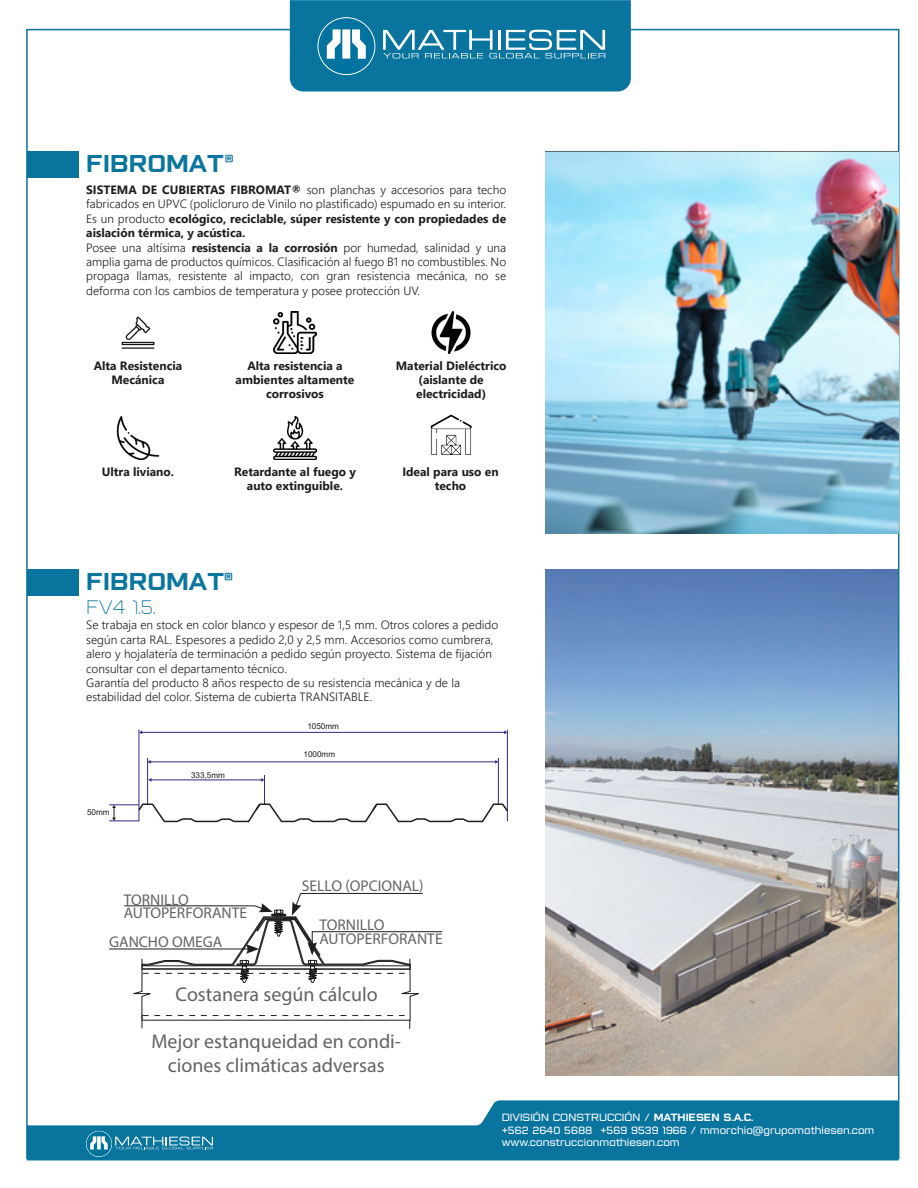
<style>
.page{position:relative;width:918px;height:1188px;background:#fff}
.page>*{position:absolute;margin:0;border:0;box-sizing:border-box;transform-origin:0 0}
.t1{font:500 24.3px "Lustra Text";color:#0a769e}
.t2{font:19.95px/24px "Myriad Pro";color:#646363;text-align:center}
.t3{font:100 19.5px "Lustra Text";color:#0a769e}
.t4{font:15.6px/13.4px "Myriad Pro";color:#646363}
.t5{font:300 12px/14.4px "Segoe UI";color:#1d1d1b}
.t6{font:700 12px/14.4px "Segoe UI";color:#1d1d1b;text-align:center}
.t7{font:10.5px/12.6px "Lustra Text";color:#fff}
.t8{font:8.1px "Arial";color:#1d1d1b}
.s1{font-weight:400}
.s2{font-weight:700}
.s3{font-weight:500}
</style>
<div class="page">
<img style="left:546px;top:569px;width:350px;height:507px">
<svg style="left:27px;top:1100px;width:872px;height:60px;fill:#09749d"></svg>
<svg style="left:86px;top:1131px;width:127px;height:25px;background:#308aac"></svg>
<div style="left:27px;top:569px;width:51px;height:27px;background:#09749d"></div>
<div style="left:27px;top:151px;width:51px;height:27px;background:#09749d"></div>
<img style="left:121px;top:316px;width:34px;height:33px">
<img style="left:274px;top:311px;width:42px;height:43px">
<img style="left:117px;top:417px;width:42px;height:42px">
<img style="left:274px;top:417px;width:42px;height:42px">
<img style="left:431px;top:311px;width:40px;height:43px">
<svg style="left:290px;top:0;width:341px;height:92px;background:#1f80a6"></svg>
<img style="left:545px;top:152px;width:354px;height:381px">
<hr style="left:264px;top:775px;width:1px;height:30px;background:#312782">
<hr style="left:151px;top:780px;width:111px;height:1px;background:#312782">
<hr style="left:109px;top:821px;width:30px;height:1px;background:#312782">
<hr style="left:109px;top:804px;width:30px;height:1px;background:#312782">
<svg style="left:112px;top:805px;width:4px;height:16px"></svg>
<hr style="left:139px;top:730px;width:1px;height:91px;background:#312782">
<hr style="left:147px;top:758px;width:1px;height:47px;background:#312782">
<hr style="left:498px;top:758px;width:1px;height:47px;background:#312782">
<hr style="left:507px;top:730px;width:1px;height:91px;background:#312782">
<hr style="left:142px;top:732px;width:363px;height:1px;background:#312782">
<hr style="left:150px;top:761px;width:346px;height:1px;background:#312782">
<svg style="left:148px;top:760px;width:3px;height:4px"></svg>
<svg style="left:495px;top:760px;width:3px;height:4px"></svg>
<svg style="left:137px;top:802px;width:371px;height:21px"></svg>
<hr style="left:109px;top:949px;width:141px;height:1px;background:#1d1d1b">
<svg style="left:124px;top:893px;width:319px;height:136px"></svg>
<svg style="left:430px;top:414px;width:42px;height:42px"></svg>
<h1 class="t1" style="left:86px;top:148px;width:149px">FIBROMAT<span class="s1">®</span></h1>
<p class="t5" style="left:86px;top:181px;width:422px"><span class="s2">SISTEMA DE CUBIERTAS FIBROMAT®</span> son planchas y accesorios para techo fabricados en UPVC (policloruro de Vinilo no plastificado) espumado en su interior.<br>Es un producto <span class="s2">ecológico, reciclable, súper resistente y con propiedades de aislación térmica, y acústica.<br></span>Posee una altísima <span class="s2">resistencia a la corrosión</span> por humedad, salinidad y una amplia gama de productos químicos. Clasificación al fuego B1 no combustibles. No propaga llamas, resistente al impacto, con gran resistencia mecánica, no se deforma con los cambios de temperatura y posee protección UV.</p>
<p class="t6" style="left:94px;top:357px;width:90px">Alta Resistencia<br>Mecánica</p>
<p class="t6" style="left:236px;top:357px;width:120px">Alta resistencia a ambientes altamente corrosivos</p>
<p class="t6" style="left:102px;top:464px;width:74px">Ultra liviano.</p>
<p class="t6" style="left:234px;top:464px;width:123px">Retardante al fuego y auto extinguible.</p>
<h1 class="t1" style="left:86px;top:566px;width:148px">FIBROMAT®</h1>
<h3 class="t3" style="left:86px;top:595px;width:71px">FV4 1.5.</h3>
<p class="t6" style="left:396px;top:357px;width:112px">Material Dieléctrico (aislante de electricidad)</p>
<p class="t6" style="left:402px;top:464px;width:98px">Ideal para uso en techo</p>
<p class="t5" style="left:86px;top:617px;width:414px">Se trabaja en stock en color blanco y espesor de 1,5 mm. Otros colores a pedido según carta RAL. Espesores a pedido 2,0 y 2,5 mm. Accesorios como cumbrera, alero y hojalatería de terminación a pedido según proyecto. Sistema de fijación consultar con el departamento técnico.<br>Garantía del producto 8 años respecto de su resistencia mecánica y de la estabilidad del color. Sistema de cubierta TRANSITABLE.</p>
<p class="t8" style="left:87px;top:807px;width:24px">50mm</p>
<p class="t8" style="left:191px;top:770px;width:35px">333,5mm</p>
<h3 class="t4" style="left:124px;top:892px;width:125px">TORNILLO<br>AUTOPERFORANTE</h3>
<h3 class="t4" style="left:109px;top:935px;width:115px">GANCHO OMEGA</h3>
<p class="t8" style="left:307px;top:720px;width:33px">1050mm</p>
<p class="t8" style="left:304px;top:748px;width:33px">1000mm</p>
<h3 class="t4" style="left:302px;top:879px;width:123px">SELLO (OPCIONAL)</h3>
<h3 class="t4" style="left:319px;top:918px;width:125px">TORNILLO<br>AUTOPERFORANTE</h3>
<h2 class="t2" style="left:176px;top:982px;width:204px">Costanera según cálculo</h2>
<h2 class="t2" style="left:151px;top:1029px;width:251px">Mejor estanqueidad en condi&shy;ciones climáticas adversas</h2>
<p class="t7" style="left:502px;top:1112px;width:374px">DIVISIÓN CONSTRUCCIÓN / <span class="s3">MATHIESEN S.A.C.<br></span>+562 2640 5688 +569 9539 1966 / mmorchio@grupomathiesen.com www.construccionmathiesen.com</p>
</div>
